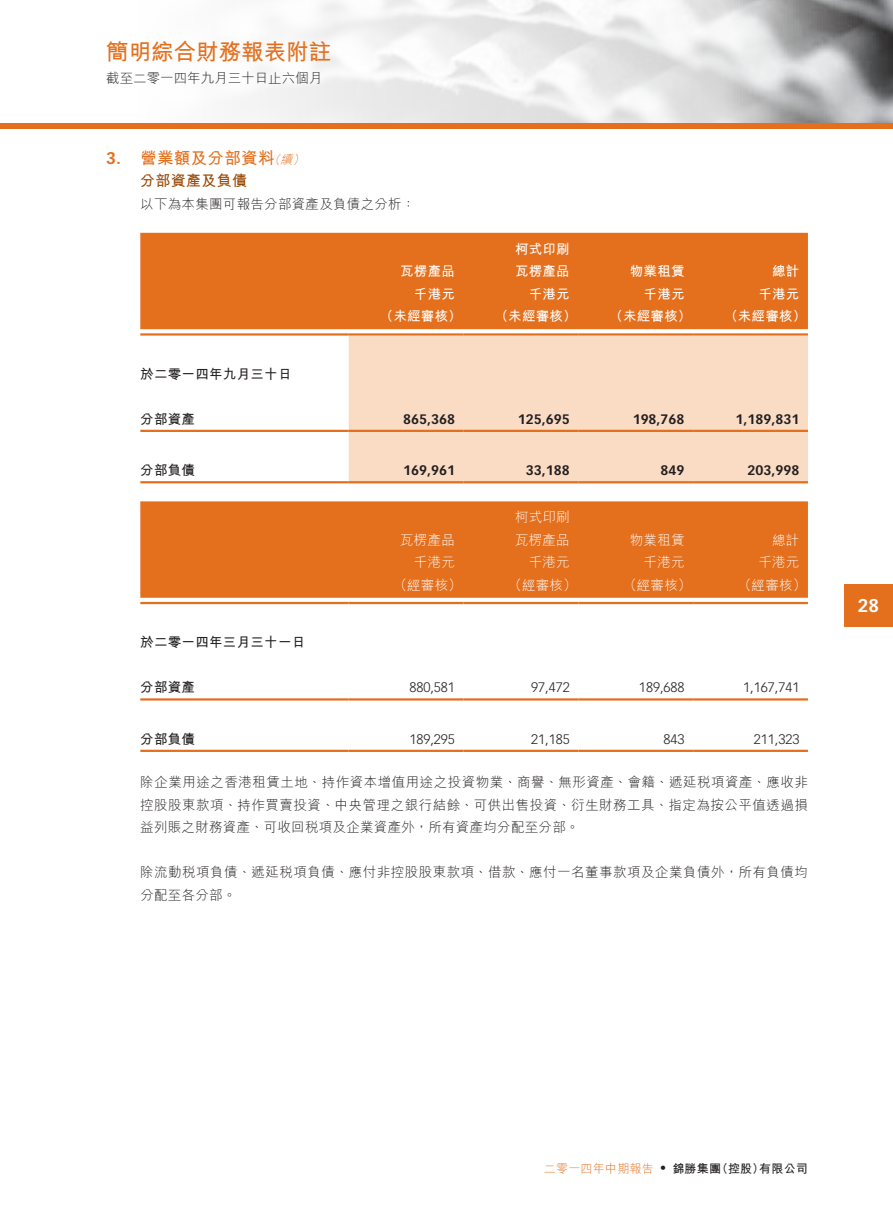
<style>
.page{position:relative;width:893px;height:1212px;background:#fff}
.page>*{position:absolute;margin:0;border:0;box-sizing:border-box;transform-origin:0 0}
.t1{font:700 22.5px "M Hei HK";color:#e4701e}
.t2{font:700 18px "Vectora LT Std";color:#fff}
.t3{font:700 16.5px "M Hei HK";letter-spacing:.02em;color:#e4701e}
.t4{font:700 16.5px "Vectora LT Std";color:#e4701e}
.t5{font:700 15px "M Hei HK";letter-spacing:.02em;color:#994805}
.t6{font:300 13.5px/22.5px "M Hei HK";letter-spacing:.02em;color:#231f20;text-align:justify}
.t7{font:700 13.5px "M Hei HK";letter-spacing:.02em;color:#fff}
.t8{font:700 13.5px "Vectora LT Std";color:#231f20}
.t9{font:300 13.5px "Vectora LT Std";color:#231f20}
.t10{font:300 13.5px "M Hei HK";letter-spacing:.02em;color:#fff}
.t11{font:700 13.5px "M Hei HK";letter-spacing:.02em;color:#231f20}
.t12{font:300 13.5px "M Hei HK";color:#231f20}
.t13{font:700 12px "M Hei HK";letter-spacing:.02em;color:#231f20}
.t14{font:300 12px "M Hei HK";letter-spacing:.02em;color:#e4701e}
.t15{font:italic 300 12px "M Hei HK";color:#e4701e}
.t16{font:300 12px "Vectora LT Std";color:#231f20}
</style>
<div class="page">
<img style="left:241px;top:0;width:652px;height:123px">
<div style="left:0;top:123px;width:893px;height:6px;background:#e4701e"></div>
<div style="left:844px;top:585px;width:49px;height:42px;background:#e4701e"></div>
<div style="left:140px;top:233px;width:668px;height:96px;background:#e4701e"></div>
<div style="left:349px;top:336px;width:459px;height:145px;background:#fadcc4"></div>
<hr style="left:140px;top:333px;width:209px;height:3px;background:#e4701e">
<hr style="left:349px;top:333px;width:114px;height:3px;background:#e4701e">
<hr style="left:463px;top:333px;width:115px;height:3px;background:#e4701e">
<hr style="left:578px;top:333px;width:115px;height:3px;background:#e4701e">
<hr style="left:693px;top:333px;width:115px;height:3px;background:#e4701e">
<hr style="left:140px;top:430px;width:209px;height:2px;background:#e4701e">
<hr style="left:349px;top:430px;width:114px;height:2px;background:#e4701e">
<hr style="left:463px;top:430px;width:115px;height:2px;background:#e4701e">
<hr style="left:578px;top:430px;width:115px;height:2px;background:#e4701e">
<hr style="left:693px;top:430px;width:115px;height:2px;background:#e4701e">
<hr style="left:140px;top:481px;width:209px;height:2px;background:#e4701e">
<hr style="left:349px;top:481px;width:114px;height:2px;background:#e4701e">
<hr style="left:463px;top:481px;width:115px;height:2px;background:#e4701e">
<hr style="left:578px;top:481px;width:115px;height:2px;background:#e4701e">
<hr style="left:693px;top:481px;width:115px;height:2px;background:#e4701e">
<div style="left:140px;top:501px;width:668px;height:97px;background:#e4701e"></div>
<hr style="left:140px;top:602px;width:209px;height:2px;background:#e4701e">
<hr style="left:349px;top:602px;width:114px;height:2px;background:#e4701e">
<hr style="left:463px;top:602px;width:115px;height:2px;background:#e4701e">
<hr style="left:578px;top:602px;width:115px;height:2px;background:#e4701e">
<hr style="left:693px;top:602px;width:115px;height:2px;background:#e4701e">
<hr style="left:140px;top:698px;width:209px;height:2px;background:#e4701e">
<hr style="left:349px;top:698px;width:114px;height:2px;background:#e4701e">
<hr style="left:463px;top:698px;width:115px;height:2px;background:#e4701e">
<hr style="left:578px;top:698px;width:115px;height:2px;background:#e4701e">
<hr style="left:693px;top:698px;width:115px;height:2px;background:#e4701e">
<hr style="left:140px;top:750px;width:209px;height:2px;background:#e4701e">
<hr style="left:349px;top:750px;width:114px;height:2px;background:#e4701e">
<hr style="left:463px;top:750px;width:115px;height:2px;background:#e4701e">
<hr style="left:578px;top:750px;width:115px;height:2px;background:#e4701e">
<hr style="left:693px;top:750px;width:115px;height:2px;background:#e4701e">
<h1 class="t1" style="left:106px;top:36px;width:226px">簡明綜合財務報表附註</h1>
<p class="t12" style="left:106px;top:71px;width:217px">截至二零一四年九月三十日止六個月</p>
<p class="t4" style="left:106px;top:148px;width:16px">3.</p>
<p class="t3" style="left:140px;top:146px;width:136px">營業額及分部資料</p>
<p class="t15" style="left:281px;top:153px;width:16px">續</p>
<p class="t15" style="left:269px;top:153px;width:16px">（</p>
<p class="t15" style="left:293px;top:153px;width:16px">(</p>
<p class="t5" style="left:140px;top:170px;width:108px">分部資產及負債</p>
<p class="t6" style="left:140px;top:192px;width:276px">以下為本集團可報告分部資產及負債之分析：</p>
<p class="t7" style="left:515px;top:239px;width:56px">柯式印刷</p>
<p class="t7" style="left:400px;top:261px;width:56px">瓦楞產品</p>
<p class="t7" style="left:515px;top:261px;width:56px">瓦楞產品</p>
<p class="t7" style="left:630px;top:261px;width:56px">物業租賃</p>
<p class="t7" style="left:772px;top:261px;width:29px">總計</p>
<p class="t7" style="left:414px;top:284px;width:43px">千港元</p>
<p class="t7" style="left:529px;top:284px;width:43px">千港元</p>
<p class="t7" style="left:644px;top:284px;width:43px">千港元</p>
<p class="t7" style="left:758px;top:284px;width:43px">千港元</p>
<p class="t7" style="left:380px;top:306px;width:83px">（未經審核）</p>
<p class="t7" style="left:495px;top:306px;width:83px">（未經審核）</p>
<p class="t7" style="left:610px;top:306px;width:83px">（未經審核）</p>
<p class="t7" style="left:724px;top:306px;width:83px">（未經審核(</p>
<p class="t11" style="left:140px;top:364px;width:153px">於二零一四年九月三十日</p>
<p class="t11" style="left:140px;top:409px;width:56px">分部資產</p>
<p class="t8" style="left:403px;top:411px;width:53px">865,368</p>
<p class="t8" style="left:518px;top:411px;width:53px">125,695</p>
<p class="t8" style="left:633px;top:411px;width:53px">198,768</p>
<p class="t8" style="left:735px;top:411px;width:65px">1,189,831</p>
<p class="t11" style="left:140px;top:460px;width:56px">分部負債</p>
<p class="t8" style="left:403px;top:462px;width:53px">169,961</p>
<p class="t8" style="left:526px;top:462px;width:45px">33,188</p>
<p class="t8" style="left:661px;top:462px;width:25px">849</p>
<p class="t8" style="left:747px;top:462px;width:53px">203,998</p>
<p class="t10" style="left:515px;top:510px;width:56px">柯式印刷</p>
<p class="t10" style="left:400px;top:533px;width:56px">瓦楞產品</p>
<p class="t10" style="left:515px;top:533px;width:56px">瓦楞產品</p>
<p class="t10" style="left:630px;top:533px;width:56px">物業租賃</p>
<p class="t10" style="left:772px;top:533px;width:29px">總計</p>
<p class="t10" style="left:414px;top:555px;width:43px">千港元</p>
<p class="t10" style="left:529px;top:555px;width:43px">千港元</p>
<p class="t10" style="left:644px;top:555px;width:43px">千港元</p>
<p class="t10" style="left:758px;top:555px;width:43px">千港元</p>
<p class="t10" style="left:394px;top:578px;width:70px">（經審核）</p>
<p class="t10" style="left:508px;top:578px;width:70px">（經審核）</p>
<p class="t10" style="left:623px;top:578px;width:70px">（經審核）</p>
<p class="t10" style="left:738px;top:578px;width:70px">（經審核(</p>
<p class="t11" style="left:140px;top:633px;width:166px">於二零一四年三月三十一日</p>
<p class="t11" style="left:140px;top:678px;width:56px">分部資產</p>
<p class="t9" style="left:409px;top:680px;width:47px">880,581</p>
<p class="t9" style="left:531px;top:680px;width:40px">97,472</p>
<p class="t9" style="left:639px;top:680px;width:47px">189,688</p>
<p class="t9" style="left:743px;top:680px;width:58px">1,167,741</p>
<p class="t11" style="left:140px;top:729px;width:56px">分部負債</p>
<p class="t6" style="left:140px;top:771px;width:669px">除企業用途之香港租賃土地、持作資本增值用途之投資物業、商譽、無形資產、會籍、遞延稅項資產、應收非控股股東款項、持作買賣投資、中央管理之銀行結餘、可供出售投資、衍生財務工具、指定為按公平值透過損益列賬之財務資產、可收回稅項及企業資產外，所有資產均分配至分部。</p>
<p class="t6" style="left:140px;top:861px;width:669px">除流動稅項負債、遞延稅項負債、應付非控股股東款項、借款、應付一名董事款項及企業負債外，所有負債均分配至各分部。</p>
<p class="t9" style="left:409px;top:731px;width:47px">189,295</p>
<p class="t9" style="left:531px;top:731px;width:40px">21,185</p>
<p class="t9" style="left:664px;top:731px;width:23px">843</p>
<p class="t9" style="left:754px;top:731px;width:47px">211,323</p>
<h2 class="t2" style="left:858px;top:595px;width:23px">28</h2>
<p class="t14" style="left:544px;top:1162px;width:111px">二零一四年中期報告</p>
<p class="t13" style="left:672px;top:1160px;width:50px">錦勝集團</p>
<p class="t13" style="left:716px;top:1160px;width:50px">（控股）</p>
<p class="t13" style="left:759px;top:1160px;width:50px">有限公司</p>
<p class="t16" style="left:660px;top:1161px;width:7px">•</p>
</div>
